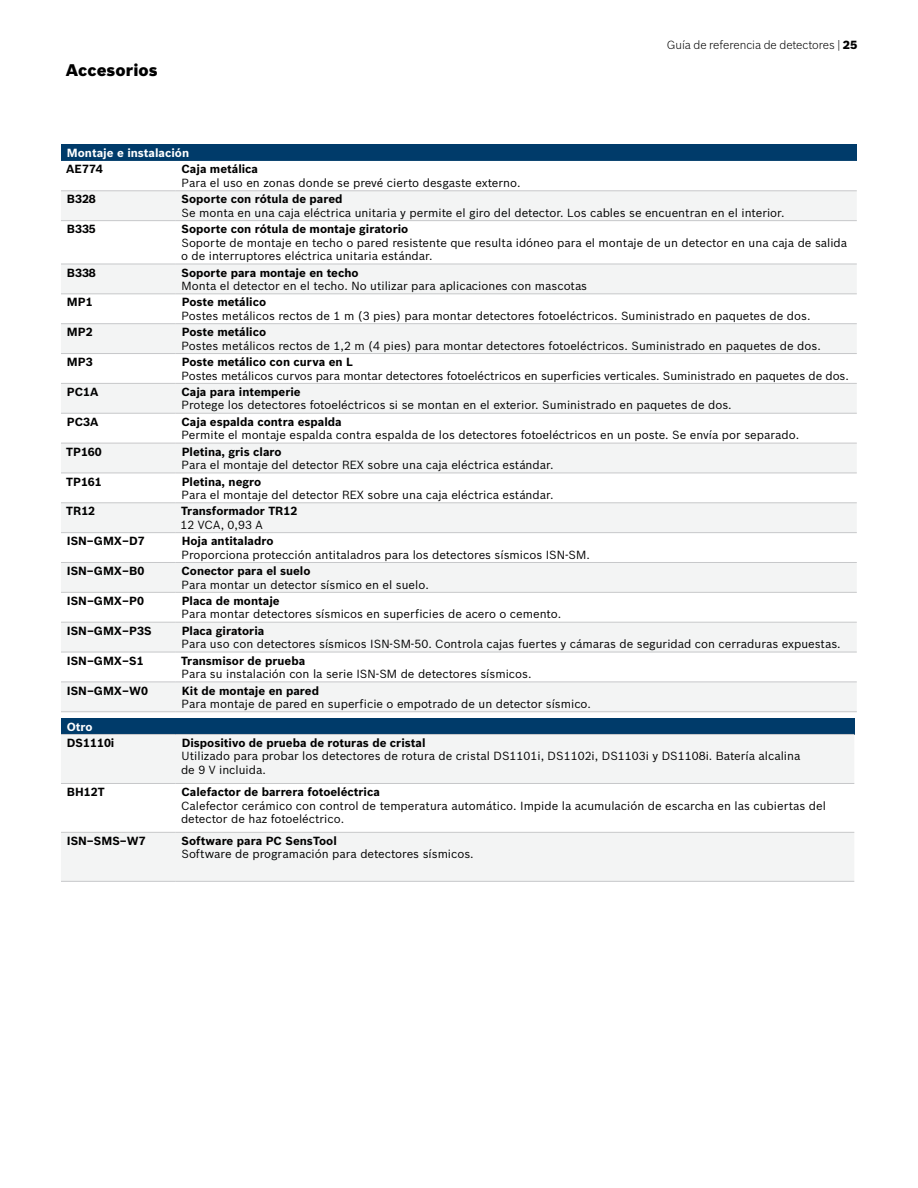
<style>
.page{position:relative;width:918px;height:1188px;background:#fff}
.page>*{position:absolute;margin:0;border:0;box-sizing:border-box;transform-origin:0 0}
.t1{font:900 16.5px "Bosch Sans";letter-spacing:.005em;color:#000}
.t2{font:11.55px/13.5px "Bosch Sans";color:#000}
.t3{font:700 11.55px "Bosch Sans";color:#000}
.t4{font:300 11.55px "Bosch Sans";color:#000}
.t5{font:700 11.55px "Bosch Sans";color:#fff}
.s1{font-weight:900}
</style>
<div class="page">
<div style="left:61px;top:144px;width:796px;height:17px;background:#003b6a"></div>
<svg style="left:61px;top:192px;width:796px;height:519px;fill:#f3f4f4"></svg>
<svg style="left:61px;top:593px;width:796px;height:29px"></svg>
<hr style="left:61px;top:191px;width:115px;height:1px;background:#c7c8ca">
<hr style="left:176px;top:191px;width:681px;height:1px;background:#c7c8ca">
<hr style="left:61px;top:220px;width:115px;height:1px;background:#c7c8ca">
<hr style="left:176px;top:220px;width:681px;height:1px;background:#c7c8ca">
<hr style="left:61px;top:264px;width:115px;height:1px;background:#c7c8ca">
<hr style="left:176px;top:264px;width:681px;height:1px;background:#c7c8ca">
<hr style="left:61px;top:294px;width:115px;height:1px;background:#c7c8ca">
<hr style="left:176px;top:294px;width:681px;height:1px;background:#c7c8ca">
<hr style="left:61px;top:323px;width:115px;height:1px;background:#c7c8ca">
<hr style="left:176px;top:323px;width:681px;height:1px;background:#c7c8ca">
<hr style="left:61px;top:353px;width:115px;height:1px;background:#c7c8ca">
<hr style="left:176px;top:353px;width:681px;height:1px;background:#c7c8ca">
<hr style="left:61px;top:383px;width:115px;height:1px;background:#c7c8ca">
<hr style="left:176px;top:383px;width:681px;height:1px;background:#c7c8ca">
<hr style="left:61px;top:413px;width:115px;height:1px;background:#c7c8ca">
<hr style="left:176px;top:413px;width:681px;height:1px;background:#c7c8ca">
<hr style="left:61px;top:443px;width:115px;height:1px;background:#c7c8ca">
<hr style="left:176px;top:443px;width:681px;height:1px;background:#c7c8ca">
<hr style="left:61px;top:473px;width:115px;height:1px;background:#c7c8ca">
<hr style="left:176px;top:473px;width:681px;height:1px;background:#c7c8ca">
<hr style="left:61px;top:503px;width:115px;height:1px;background:#c7c8ca">
<hr style="left:176px;top:503px;width:681px;height:1px;background:#c7c8ca">
<hr style="left:61px;top:532px;width:115px;height:1px;background:#c7c8ca">
<hr style="left:176px;top:532px;width:681px;height:1px;background:#c7c8ca">
<hr style="left:61px;top:562px;width:115px;height:1px;background:#c7c8ca">
<hr style="left:176px;top:562px;width:681px;height:1px;background:#c7c8ca">
<hr style="left:61px;top:592px;width:115px;height:1px;background:#c7c8ca">
<hr style="left:176px;top:592px;width:681px;height:1px;background:#c7c8ca">
<hr style="left:61px;top:622px;width:115px;height:1px;background:#c7c8ca">
<hr style="left:176px;top:622px;width:681px;height:1px;background:#c7c8ca">
<hr style="left:61px;top:652px;width:115px;height:1px;background:#c7c8ca">
<hr style="left:176px;top:652px;width:681px;height:1px;background:#c7c8ca">
<hr style="left:61px;top:682px;width:115px;height:1px;background:#c7c8ca">
<hr style="left:176px;top:682px;width:681px;height:1px;background:#c7c8ca">
<hr style="left:61px;top:711px;width:115px;height:1px;background:#c7c8ca">
<hr style="left:176px;top:711px;width:681px;height:1px;background:#c7c8ca">
<div style="left:61px;top:718px;width:793px;height:16px;background:#003b6a"></div>
<div style="left:61px;top:735px;width:793px;height:146px;background:#f3f4f4"></div>
<svg style="left:61px;top:784px;width:793px;height:48px"></svg>
<hr style="left:61px;top:734px;width:115px;height:1px;background:#c7c8ca">
<hr style="left:176px;top:734px;width:678px;height:1px;background:#c7c8ca">
<hr style="left:61px;top:783px;width:115px;height:1px;background:#c7c8ca">
<hr style="left:176px;top:783px;width:678px;height:1px;background:#c7c8ca">
<hr style="left:61px;top:832px;width:115px;height:1px;background:#c7c8ca">
<hr style="left:176px;top:832px;width:678px;height:1px;background:#c7c8ca">
<hr style="left:61px;top:881px;width:115px;height:1px;background:#c7c8ca">
<hr style="left:176px;top:881px;width:678px;height:1px;background:#c7c8ca">
<h1 class="t1" style="left:66px;top:57px;width:94px">Accesorios</h1>
<p class="t4" style="left:667px;top:37px;width:192px">Guía de referencia de detectores | <span class="s1">25</span></p>
<p class="t5" style="left:67px;top:144px;width:124px">Montaje e instalación</p>
<p class="t3" style="left:66px;top:161px;width:38px">AE774</p>
<p class="t3" style="left:182px;top:161px;width:78px">Caja metálica</p>
<p class="t2" style="left:182px;top:175px;width:341px">Para el uso en zonas donde se prevé cierto desgaste externo.</p>
<p class="t3" style="left:67px;top:190px;width:31px">B328</p>
<p class="t3" style="left:182px;top:190px;width:162px">Soporte con rótula de pared</p>
<p class="t2" style="left:181px;top:205px;width:605px">Se monta en una caja eléctrica unitaria y permite el giro del detector. Los cables se encuentran en el interior.</p>
<p class="t3" style="left:67px;top:220px;width:31px">B335</p>
<p class="t3" style="left:182px;top:220px;width:228px">Soporte con rótula de montaje giratorio</p>
<p class="t2" style="left:181px;top:235px;width:668px">Soporte de montaje en techo o pared resistente que resulta idóneo para el montaje de un detector en una caja de salida o de interruptores eléctrica unitaria estándar.</p>
<p class="t3" style="left:67px;top:264px;width:31px">B338</p>
<p class="t3" style="left:182px;top:264px;width:179px">Soporte para montaje en techo</p>
<p class="t2" style="left:182px;top:278px;width:407px">Monta el detector en el techo. No utilizar para aplicaciones con mascotas</p>
<p class="t3" style="left:67px;top:294px;width:27px">MP1</p>
<p class="t3" style="left:182px;top:294px;width:86px">Poste metálico</p>
<p class="t2" style="left:182px;top:308px;width:630px">Postes metálicos rectos de 1 m (3 pies) para montar detectores fotoeléctricos. Suministrado en paquetes de dos.</p>
<p class="t3" style="left:67px;top:323px;width:27px">MP2</p>
<p class="t3" style="left:182px;top:323px;width:86px">Poste metálico</p>
<p class="t2" style="left:182px;top:338px;width:641px">Postes metálicos rectos de 1,2 m (4 pies) para montar detectores fotoeléctricos. Suministrado en paquetes de dos.</p>
<p class="t3" style="left:67px;top:353px;width:27px">MP3</p>
<p class="t3" style="left:182px;top:353px;width:172px">Poste metálico con curva en L</p>
<p class="t2" style="left:182px;top:368px;width:669px">Postes metálicos curvos para montar detectores fotoeléctricos en superficies verticales. Suministrado en paquetes de dos.</p>
<p class="t3" style="left:67px;top:383px;width:33px">PC1A</p>
<p class="t3" style="left:182px;top:383px;width:121px">Caja para intemperie</p>
<p class="t2" style="left:182px;top:398px;width:552px">Protege los detectores fotoeléctricos si se montan en el exterior. Suministrado en paquetes de dos.</p>
<p class="t3" style="left:67px;top:413px;width:33px">PC3A</p>
<p class="t3" style="left:182px;top:413px;width:162px">Caja espalda contra espalda</p>
<p class="t2" style="left:182px;top:428px;width:619px">Permite el montaje espalda contra espalda de los detectores fotoeléctricos en un poste. Se envía por separado.</p>
<p class="t3" style="left:66px;top:443px;width:37px">TP160</p>
<p class="t3" style="left:182px;top:443px;width:101px">Pletina, gris claro</p>
<p class="t2" style="left:182px;top:457px;width:374px">Para el montaje del detector REX sobre una caja eléctrica estándar.</p>
<p class="t3" style="left:66px;top:473px;width:37px">TP161</p>
<p class="t3" style="left:182px;top:473px;width:81px">Pletina, negro</p>
<p class="t2" style="left:182px;top:487px;width:374px">Para el montaje del detector REX sobre una caja eléctrica estándar.</p>
<p class="t3" style="left:66px;top:502px;width:31px">TR12</p>
<p class="t3" style="left:181px;top:502px;width:118px">Transformador TR12</p>
<p class="t2" style="left:181px;top:517px;width:84px">12 VCA, 0,93 A</p>
<p class="t3" style="left:67px;top:532px;width:79px">ISN–GMX–D7</p>
<p class="t3" style="left:182px;top:532px;width:93px">Hoja antitaladro</p>
<p class="t2" style="left:182px;top:547px;width:410px">Proporciona protección antitaladros para los detectores sísmicos ISN-SM.</p>
<p class="t3" style="left:67px;top:562px;width:79px">ISN–GMX–B0</p>
<p class="t3" style="left:182px;top:562px;width:130px">Conector para el suelo</p>
<p class="t2" style="left:182px;top:577px;width:249px">Para montar un detector sísmico en el suelo.</p>
<p class="t3" style="left:67px;top:592px;width:79px">ISN–GMX–P0</p>
<p class="t3" style="left:182px;top:592px;width:99px">Placa de montaje</p>
<p class="t2" style="left:182px;top:607px;width:381px">Para montar detectores sísmicos en superficies de acero o cemento.</p>
<p class="t3" style="left:67px;top:622px;width:86px">ISN–GMX–P3S</p>
<p class="t3" style="left:182px;top:622px;width:84px">Placa giratoria</p>
<p class="t2" style="left:182px;top:637px;width:661px">Para uso con detectores sísmicos ISN-SM-50. Controla cajas fuertes y cámaras de seguridad con cerraduras expuestas.</p>
<p class="t3" style="left:67px;top:652px;width:78px">ISN–GMX–S1</p>
<p class="t3" style="left:181px;top:652px;width:126px">Transmisor de prueba</p>
<p class="t2" style="left:182px;top:666px;width:351px">Para su instalación con la serie ISN-SM de detectores sísmicos.</p>
<p class="t3" style="left:67px;top:682px;width:83px">ISN–GMX–W0</p>
<p class="t3" style="left:182px;top:682px;width:139px">Kit de montaje en pared</p>
<p class="t2" style="left:182px;top:696px;width:411px">Para montaje de pared en superficie o empotrado de un detector sísmico.</p>
<p class="t5" style="left:67px;top:718px;width:27px">Otro</p>
<p class="t3" style="left:67px;top:734px;width:49px">DS1110i</p>
<p class="t3" style="left:182px;top:734px;width:245px">Dispositivo de prueba de roturas de cristal</p>
<p class="t2" style="left:181px;top:749px;width:621px">Utilizado para probar los detectores de rotura de cristal DS1101i, DS1102i, DS1103i y DS1108i. Batería alcalina de 9 V incluida.</p>
<p class="t3" style="left:67px;top:783px;width:39px">BH12T</p>
<p class="t3" style="left:182px;top:783px;width:200px">Calefactor de barrera fotoeléctrica</p>
<p class="t2" style="left:181px;top:798px;width:646px">Calefector cerámico con control de temperatura automático. Impide la acumulación de escarcha en las cubiertas del detector de haz fotoeléctrico.</p>
<p class="t3" style="left:67px;top:832px;width:80px">ISN–SMS–W7</p>
<p class="t3" style="left:182px;top:832px;width:157px">Software para PC SensTool</p>
<p class="t2" style="left:181px;top:847px;width:294px">Software de programación para detectores sísmicos.</p>
</div>
